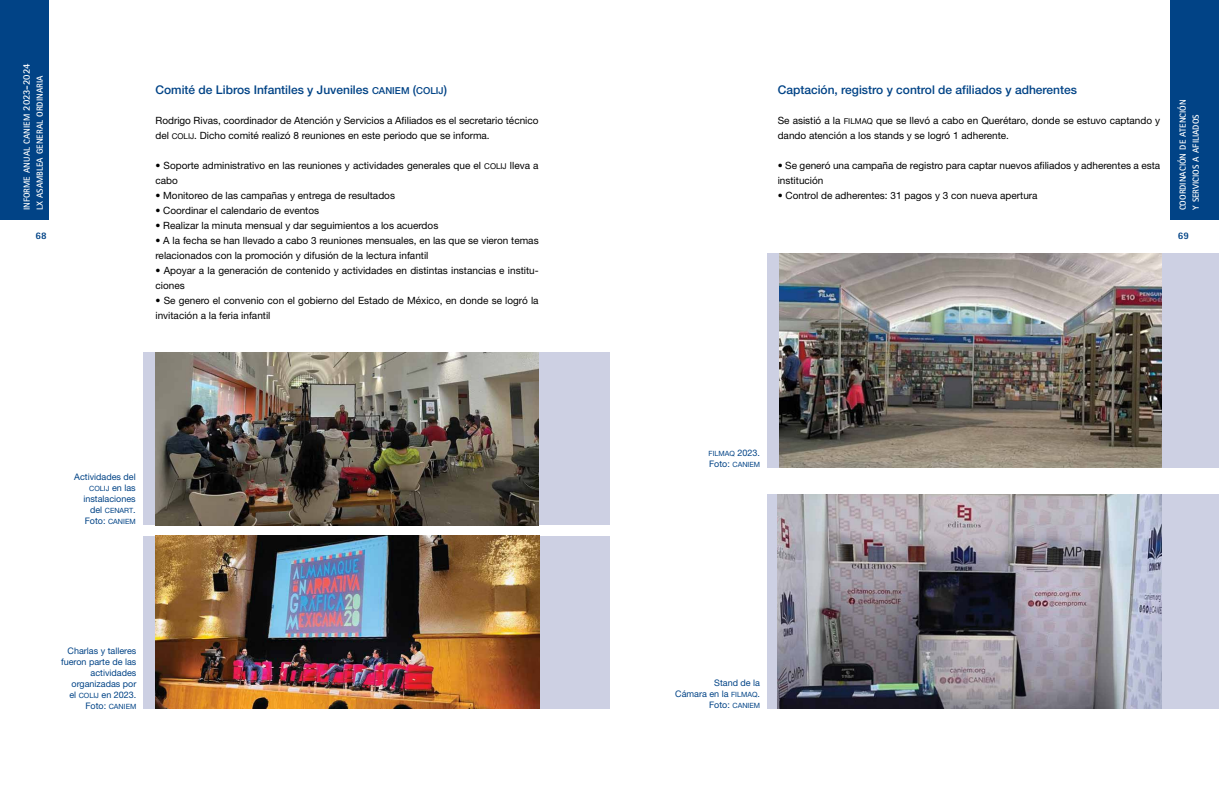
<style>
.page{position:relative;width:1219px;height:794px;background:#fff}
.page>*{position:absolute;margin:0;border:0;box-sizing:border-box;transform-origin:0 0}
.t1{font:500 12px "Helvetica Neue LT Std";color:#014386}
.t2{font:10px/15px "Helvetica Neue LT Std";color:#000}
.t3{font:800 10px "Rotis Sans Serif";color:#014386}
.t4{font:9px/11px "Helvetica Neue LT Std";color:#014386;text-align:right}
.t5{font:8.8px/13.2px "Rotis Sans Serif Bold SC800";color:#fff}
.t6{font:7.2px/11px "Helvetica Neue LT Std Roman SC800";color:#014386;text-align:right}
.s1{font-family:"Rotis Sans Serif";font-weight:700;font-size:10px}
.s2{font-family:"Helvetica Neue LT Std Md SC800";font-weight:400;font-size:9.6px}
.s3{font-family:"Helvetica Neue LT Std Roman SC800";font-size:8px}
.s4{font-family:"Helvetica Neue LT Std";font-size:9px}
.s5{font-family:"Helvetica Neue LT Std Roman SC800";font-size:7.2px}
</style>
<div class="page">
<div style="left:0;top:0;width:49px;height:220px;background:#014386"></div>
<div style="left:1170px;top:0;width:49px;height:220px;background:#014386"></div>
<div style="left:143px;top:536px;width:466px;height:173px;background:#cdd0e3"></div>
<div style="left:143px;top:352px;width:466px;height:173px;background:#cdd0e3"></div>
<img style="left:155px;top:352px;width:383px;height:173px">
<img style="left:155px;top:536px;width:384px;height:173px">
<div style="left:767px;top:254px;width:452px;height:214px;background:#cdd0e3"></div>
<div style="left:767px;top:495px;width:452px;height:214px;background:#cdd0e3"></div>
<img style="left:779px;top:254px;width:383px;height:214px">
<img style="left:778px;top:495px;width:384px;height:214px">
<p class="t5" style="left:20px;top:210px;width:148px;rotate:-90deg">informe anual caniem <span class="s1">2023-2024 </span>lx asamblea general ordinaria</p>
<p class="t3" style="left:36px;top:229px;width:13px">68</p>
<p class="t1" style="left:155px;top:82px;width:293px">Comité de Libros Infantiles y Juveniles <span class="s2">CANIEM</span> (<span class="s2">COLIJ</span>)</p>
<p class="t2" style="left:155px;top:112px;width:385px">Rodrigo Rivas, coordinador de Atención y Servicios a Afiliados es el secretario técnico del <span class="s3">COLIJ</span>. Dicho comité realizó 8 reuniones en este periodo que se informa.</p>
<p class="t2" style="left:155px;top:157px;width:385px">• Soporte administrativo en las reuniones y actividades generales que el <span class="s3">COLIJ</span> lleva a cabo</p>
<p class="t2" style="left:155px;top:187px;width:241px">• Monitoreo de las campañas y entrega de resultados</p>
<p class="t2" style="left:155px;top:202px;width:165px">• Coordinar el calendario de eventos</p>
<p class="t2" style="left:155px;top:217px;width:284px">• Realizar la minuta mensual y dar seguimientos a los acuerdos</p>
<p class="t2" style="left:155px;top:232px;width:385px">• A la fecha se han llevado a cabo 3 reuniones mensuales, en las que se vieron temas relacionados con la promoción y difusión de la lectura infantil</p>
<p class="t2" style="left:155px;top:262px;width:385px">• Apoyar a la generación de contenido y actividades en distintas instancias e institu&shy;ciones</p>
<p class="t2" style="left:155px;top:292px;width:385px">• Se genero el convenio con el gobierno del Estado de México, en donde se logró la invitación a la feria infantil</p>
<p class="t4" style="left:74px;top:471px;width:63px">Actividades del</p>
<p class="t6" style="left:89px;top:483px;width:48px">COLIJ <span class="s4">en las</span></p>
<p class="t4" style="left:83px;top:493px;width:54px">instalaciones</p>
<p class="t6" style="left:85px;top:505px;width:52px"><span class="s4">del</span> CENART<span class="s4">.<br>Foto:</span> CANIEM</p>
<p class="t4" style="left:61px;top:645px;width:77px">Charlas y talleres fueron parte de las actividades organizadas por<br>el <span class="s5">COLIJ</span> en 2023.</p>
<p class="t6" style="left:85px;top:700px;width:52px"><span class="s4">Foto:</span> CANIEM</p>
<p class="t1" style="left:778px;top:82px;width:301px">Captación, registro y control de afiliados y adherentes</p>
<p class="t2" style="left:778px;top:112px;width:384px">Se asistió a la <span class="s3">FILMAQ</span> que se llevó a cabo en Querétaro, donde se estuvo captando y dando atención a los stands y se logró 1 adherente.</p>
<p class="t2" style="left:778px;top:157px;width:384px">• Se generó una campaña de registro para captar nuevos afiliados y adherentes a esta institución</p>
<p class="t2" style="left:778px;top:187px;width:261px">• Control de adherentes: 31 pagos y 3 con nueva apertura</p>
<p class="t5" style="left:1176px;top:210px;width:112px;rotate:-90deg">coordinación de atención y servicios a afiliados</p>
<p class="t3" style="left:1178px;top:229px;width:13px">69</p>
<p class="t6" style="left:709px;top:448px;width:53px;text-align:left">FILMAQ <span class="s4">2023.<br>Foto:</span> CANIEM</p>
<p class="t4" style="left:675px;top:677px;width:86px">Stand de la<br>Cámara en la <span class="s5">FILMAQ</span>.</p>
<p class="t6" style="left:709px;top:700px;width:52px"><span class="s4">Foto:</span> CANIEM</p>
</div>
